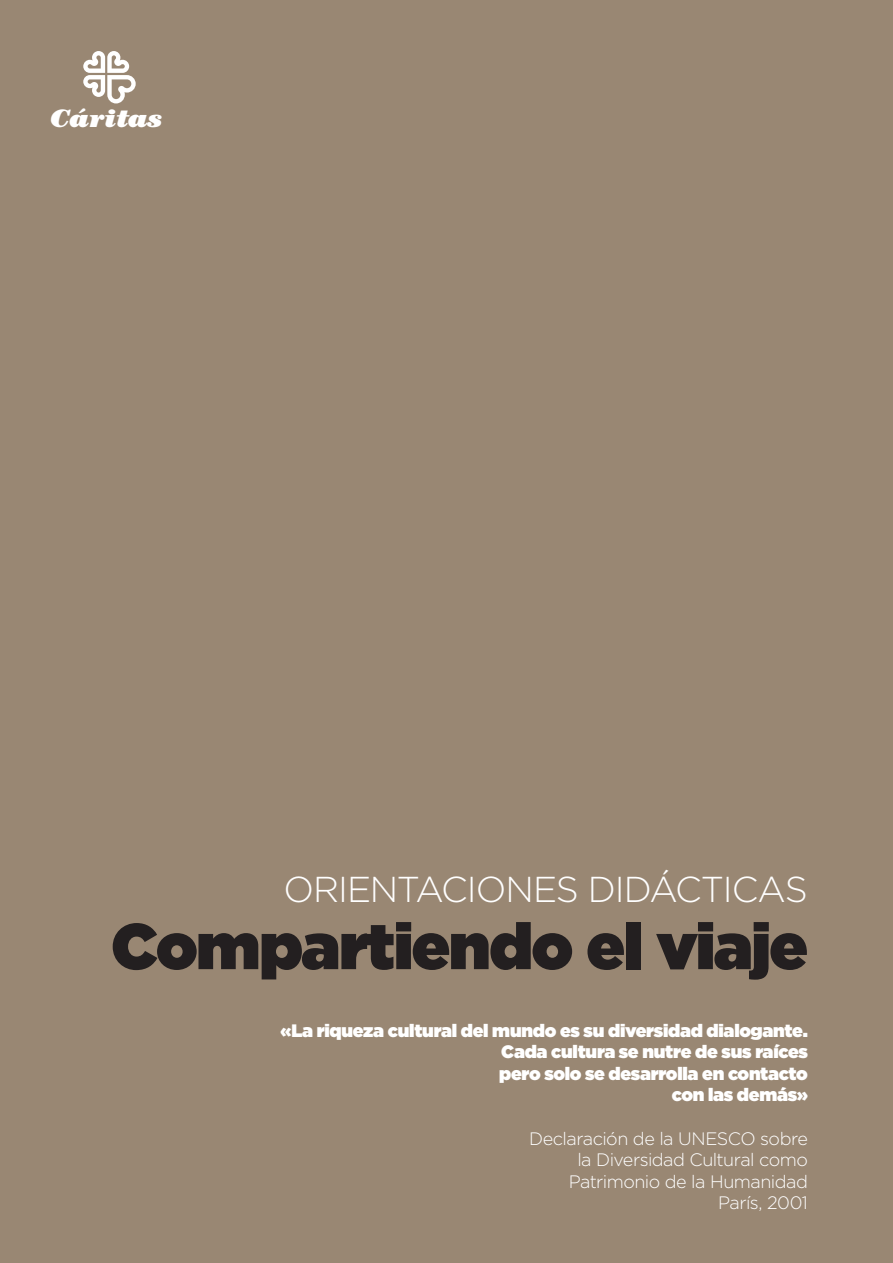
<style>
.page{position:relative;width:893px;height:1263px;background:#998773}
.page>*{position:absolute;margin:0;border:0;box-sizing:border-box;transform-origin:0 0}
.TXT{font:900 64.5px "Gotham HTF";letter-spacing:-.02em;color:#231f20}
.TXT-2{font:300 36px "Gotham HTF";letter-spacing:-.03em;color:#fff}
.t1{font:italic 900 25.35px "Century";letter-spacing:.01em;color:#fff;scale:1.05 1}
.TXT-3{font:900 18px "Gotham HTF";letter-spacing:-.015em;color:#fff}
.TXT-4{font:300 18px/21.6px "Gotham HTF";letter-spacing:-.03em;color:#fff;text-align:right}
</style>
<div class="page">
<svg style="left:83px;top:51px;width:53px;height:52px"></svg>
<p class="t1" style="left:51px;top:103px;width:108px">Cáritas</p>
<p class="TXT-2" style="left:284px;top:869px;width:526px">ORIENTACIONES DIDÁCTICAS</p>
<p class="TXT" style="left:111px;top:909px;width:698px">Compartiendo el viaje</p>
<p class="TXT-3" style="left:281px;top:1020px;width:529px">«La riqueza cultural del mundo es su diversidad dialogante.</p>
<p class="TXT-3" style="left:501px;top:1041px;width:308px">Cada cultura se nutre de sus raíces</p>
<p class="TXT-3" style="left:499px;top:1063px;width:310px">pero solo se desarrolla en contacto</p>
<p class="TXT-3" style="left:672px;top:1085px;width:138px">con las demás»</p>
<p class="TXT-4" style="left:529px;top:1127px;width:280px">Declaración de la UNESCO sobre la Diversidad Cultural como</p>
<p class="TXT-4" style="left:569px;top:1170px;width:241px">Patrimonio de la Humanidad</p>
<p class="TXT-4" style="left:718px;top:1192px;width:91px">París, 2001</p>
</div>
